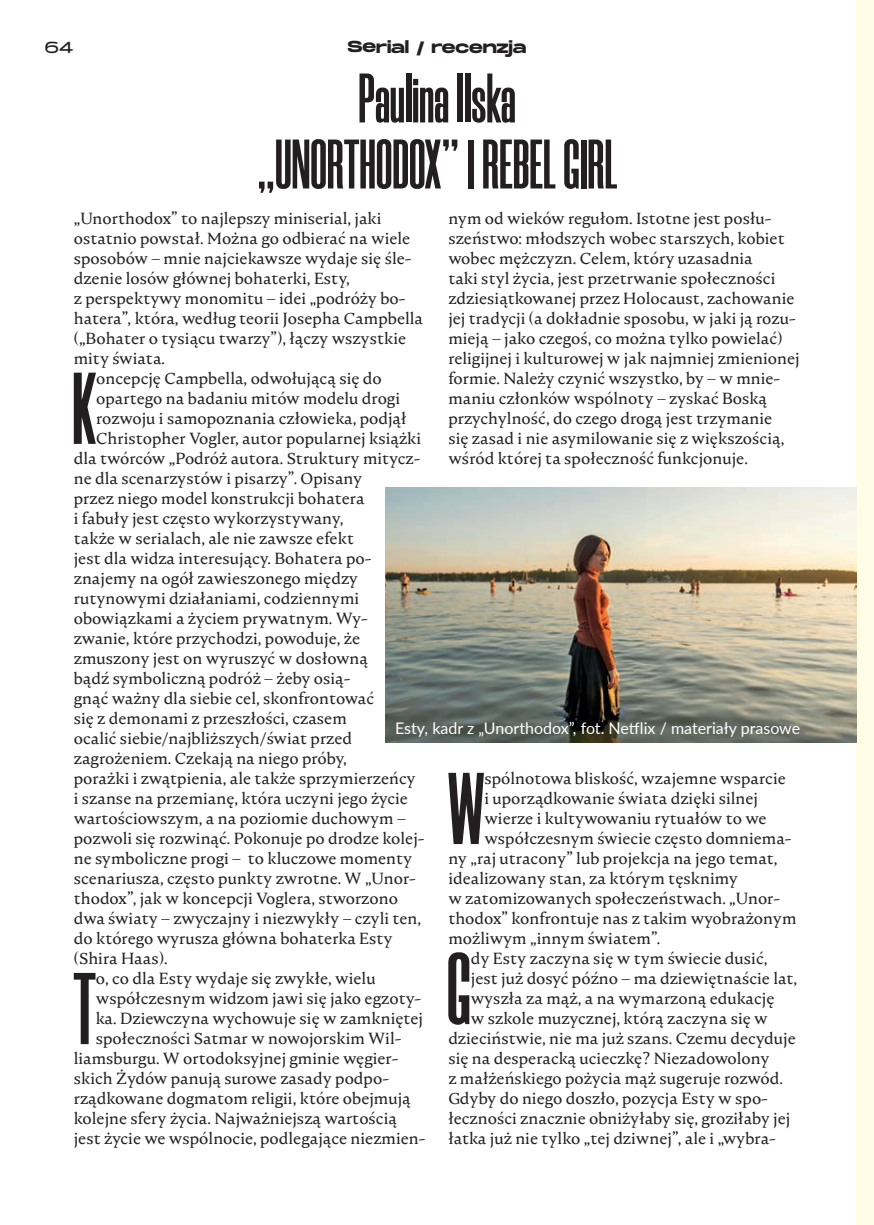
<style>
.page{position:relative;width:874px;height:1225px;background:#fff}
.page>*{position:absolute;margin:0;border:0;box-sizing:border-box;transform-origin:0 0}
.t1{font:700 101.8px "Morganite";color:#231f20}
.t2{font:700 70px/66px "Morganite";color:#231f20;text-align:center}
.t3{font:16px/20px "Nocturne Serif";color:#231f20}
.t4{font:16px "Lato";color:#fff}
.t5{font:700 16px "Monument Extended";letter-spacing:-.01em;color:#231f20}
.t6{font:200 16px "Monument Extended";color:#231f20}
</style>
<div class="page">
<div style="left:856px;top:0;width:17px;height:1225px;background:#fffde5"></div>
<img style="left:385px;top:488px;width:471px;height:254px">
<p class="t6" style="left:44px;top:35px;width:31px">64</p>
<p class="t5" style="left:347px;top:35px;width:180px">Serial / recenzja</p>
<h2 class="t2" style="left:257px;top:66px;width:361px">Paulina Ilska „UNORTHODOX” I REBEL GIRL</h2>
<p class="t3" style="left:74px;top:208px;width:350px">„Unorthodox” to najlepszy miniserial, jaki ostatnio powstał. Można go odbierać na wiele sposobów – mnie najciekawsze wydaje się śle&shy;dzenie losów głównej bohaterki, Esty,<br>z perspektywy monomitu – idei „podróży bo&shy;hatera”, która, według teorii Josepha Campbella („Bohater o tysiącu twarzy”), łączy wszystkie mity świata.</p>
<h1 class="t1" style="left:72px;top:356px;width:26px">K</h1>
<p class="t3" style="left:96px;top:368px;width:287px">oncepcję Campbella, odwołującą się do</p>
<p class="t3" style="left:448px;top:208px;width:353px">nym od wieków regułom. Istotne jest posłu&shy;szeństwo: młodszych wobec starszych, kobiet wobec mężczyzn. Celem, który uzasadnia<br>taki styl życia, jest przetrwanie społeczności zdziesiątkowanej przez Holocaust, zachowanie jej tradycji (a dokładnie sposobu, w jaki ją rozu&shy;mieją – jako czegoś, co można tylko powielać) religijnej i kulturowej w jak najmniej zmienionej formie. Należy czynić wszystko, by – w mnie&shy;maniu członków wspólnoty – zyskać Boską przychylność, do czego drogą jest trzymanie<br>się zasad i nie asymilowanie się z większością, wśród której ta społeczność funkcjonuje.</p>
<p class="t3" style="left:96px;top:388px;width:305px">opartego na badaniu mitów modelu drogi</p>
<p class="t3" style="left:96px;top:408px;width:311px">rozwoju i samopoznania człowieka, podjął</p>
<p class="t3" style="left:96px;top:428px;width:326px">Christopher Vogler, autor popularnej książki</p>
<p class="t3" style="left:74px;top:448px;width:348px">dla twórców „Podróż autora. Struktury mitycz-</p>
<p class="t3" style="left:74px;top:468px;width:290px">ne dla scenarzystów i pisarzy”. Opisany</p>
<p class="t3" style="left:74px;top:488px;width:292px">przez niego model konstrukcji bohatera</p>
<p class="t3" style="left:74px;top:508px;width:271px">i fabuły jest często wykorzystywany,</p>
<p class="t3" style="left:74px;top:528px;width:281px">także w serialach, ale nie zawsze efekt</p>
<p class="t3" style="left:74px;top:548px;width:299px">jest dla widza interesujący. Bohatera po-</p>
<p class="t3" style="left:74px;top:568px;width:285px">znajemy na ogół zawieszonego między</p>
<p class="t3" style="left:74px;top:588px;width:287px">rutynowymi działaniami, codziennymi</p>
<p class="t3" style="left:74px;top:608px;width:295px">obowiązkami a życiem prywatnym. Wy-</p>
<p class="t3" style="left:74px;top:628px;width:288px">zwanie, które przychodzi, powoduje, że</p>
<p class="t3" style="left:74px;top:648px;width:296px">zmuszony jest on wyruszyć w dosłowną</p>
<p class="t3" style="left:74px;top:668px;width:278px">bądź symboliczną podróż – żeby osią-</p>
<p class="t3" style="left:74px;top:688px;width:302px">gnąć ważny dla siebie cel, skonfrontować</p>
<p class="t3" style="left:74px;top:708px;width:274px">się z demonami z przeszłości, czasem</p>
<p class="t3" style="left:74px;top:728px;width:280px">ocalić siebie/najbliższych/świat przed</p>
<p class="t3" style="left:74px;top:748px;width:274px">zagrożeniem. Czekają na niego próby,</p>
<p class="t3" style="left:74px;top:768px;width:343px">porażki i zwątpienia, ale także sprzymierzeńcy</p>
<p class="t3" style="left:74px;top:788px;width:335px">i szanse na przemianę, która uczyni jego życie</p>
<p class="t3" style="left:74px;top:808px;width:333px">wartościowszym, a na poziomie duchowym –</p>
<p class="t3" style="left:74px;top:828px;width:352px">pozwoli się rozwinąć. Pokonuje po drodze kolej-</p>
<p class="t3" style="left:74px;top:848px;width:340px">ne symboliczne progi – to kluczowe momenty</p>
<p class="t3" style="left:74px;top:868px;width:343px">scenariusza, często punkty zwrotne. W „Unor-</p>
<p class="t3" style="left:74px;top:888px;width:325px">thodox”, jak w koncepcji Voglera, stworzono</p>
<p class="t3" style="left:74px;top:908px;width:349px">dwa światy – zwyczajny i niezwykły – czyli ten,</p>
<p class="t3" style="left:74px;top:928px;width:320px">do którego wyrusza główna bohaterka Esty</p>
<p class="t3" style="left:74px;top:948px;width:95px">(Shira Haas).</p>
<h1 class="t1" style="left:73px;top:956px;width:24px">T</h1>
<p class="t3" style="left:96px;top:968px;width:281px">o, co dla Esty wydaje się zwykłe, wielu</p>
<p class="t4" style="left:395px;top:717px;width:406px">Esty, kadr z „Unorthodox”, fot. Netflix / materiały prasowe</p>
<h1 class="t1" style="left:448px;top:756px;width:38px">W</h1>
<p class="t3" style="left:484px;top:768px;width:303px">spólnotowa bliskość, wzajemne wsparcie</p>
<p class="t3" style="left:484px;top:788px;width:275px">i uporządkowanie świata dzięki silnej</p>
<p class="t3" style="left:484px;top:808px;width:284px">wierze i kultywowaniu rytuałów to we</p>
<p class="t3" style="left:484px;top:828px;width:308px">współczesnym świecie często domniema-</p>
<p class="t3" style="left:448px;top:848px;width:330px">ny „raj utracony” lub projekcja na jego temat,</p>
<p class="t3" style="left:448px;top:868px;width:291px">idealizowany stan, za którym tęsknimy</p>
<p class="t3" style="left:448px;top:888px;width:333px">w zatomizowanych społeczeństwach. „Unor-</p>
<p class="t3" style="left:448px;top:908px;width:349px">thodox” konfrontuje nas z takim wyobrażonym</p>
<p class="t3" style="left:448px;top:928px;width:213px">możliwym „innym światem”.</p>
<h1 class="t1" style="left:446px;top:936px;width:26px">G</h1>
<p class="t3" style="left:470px;top:948px;width:298px">dy Esty zaczyna się w tym świecie dusić,</p>
<p class="t3" style="left:470px;top:968px;width:328px">jest już dosyć późno – ma dziewiętnaście lat,</p>
<p class="t3" style="left:470px;top:988px;width:305px">wyszła za mąż, a na wymarzoną edukację</p>
<p class="t3" style="left:470px;top:1008px;width:298px">w szkole muzycznej, którą zaczyna się w</p>
<p class="t3" style="left:448px;top:1028px;width:349px">dzieciństwie, nie ma już szans. Czemu decyduje</p>
<p class="t3" style="left:448px;top:1048px;width:323px">się na desperacką ucieczkę? Niezadowolony</p>
<p class="t3" style="left:448px;top:1068px;width:336px">z małżeńskiego pożycia mąż sugeruje rozwód.</p>
<p class="t3" style="left:448px;top:1088px;width:321px">Gdyby do niego doszło, pozycja Esty w spo-</p>
<p class="t3" style="left:448px;top:1108px;width:343px">łeczności znacznie obniżyłaby się, groziłaby jej</p>
<p class="t3" style="left:448px;top:1128px;width:329px">łatka już nie tylko „tej dziwnej”, ale i „wybra-</p>
<p class="t3" style="left:96px;top:988px;width:326px">współczesnym widzom jawi się jako egzoty-</p>
<p class="t3" style="left:96px;top:1008px;width:328px">ka. Dziewczyna wychowuje się w zamkniętej</p>
<p class="t3" style="left:96px;top:1028px;width:307px">społeczności Satmar w nowojorskim Wil-</p>
<p class="t3" style="left:74px;top:1048px;width:326px">liamsburgu. W ortodoksyjnej gminie węgier-</p>
<p class="t3" style="left:74px;top:1068px;width:316px">skich Żydów panują surowe zasady podpo-</p>
<p class="t3" style="left:74px;top:1088px;width:338px">rządkowane dogmatom religii, które obejmują</p>
<p class="t3" style="left:74px;top:1108px;width:324px">kolejne sfery życia. Najważniejszą wartością</p>
<p class="t3" style="left:74px;top:1128px;width:353px">jest życie we wspólnocie, podlegające niezmien-</p>
</div>
